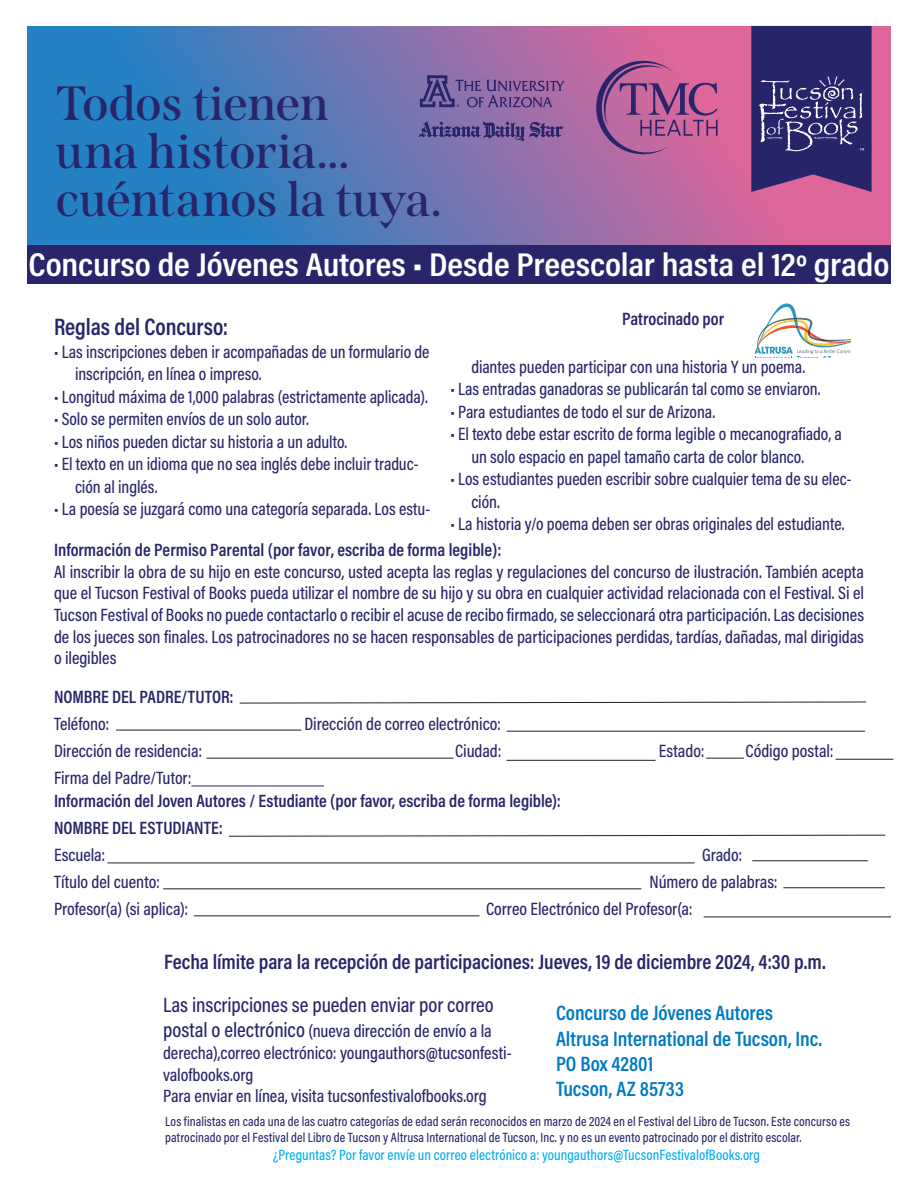
<style>
.page{position:relative;width:918px;height:1188px;background:#fff}
.page>*{position:absolute;margin:0;border:0;box-sizing:border-box;transform-origin:0 0}
.t1{font:600 48px/48px "Span";letter-spacing:-.015em;color:#28256a}
.t2{font:600 33.3px "Acumin Pro Cond";letter-spacing:-.005em;color:#fff;scale:1.1 1}
.t3{font:600 24px "Acumin Pro Cond";letter-spacing:-.005em;color:#28256a}
.t4{font:600 21px/25.2px "Acumin Pro Cond";letter-spacing:-.005em;color:#0079c2}
.t5{font:600 21px "Acumin Pro Cond";letter-spacing:-.005em;color:#28256a}
.t6{font:500 21px "Acumin Pro Cond";letter-spacing:-.005em;color:#28256a}
.t7{font:500 18px/21.6px "Acumin Pro Cond";letter-spacing:-.005em;color:#28256a}
.t8{font:600 18px "Acumin Pro Cond";color:#28256a}
.t9{font:500 15px "Acumin Pro Cond";letter-spacing:.005em;color:#00aeef}
.t10{font:500 13.5px/16.2px "Acumin Pro Cond";letter-spacing:.01em;color:#28256a}
.t11{font:500 7.5px "Franklin Gothic";color:#2c97bd}
.s1{font-size:21px}
</style>
<div class="page">
<svg style="left:27px;top:26px;width:864px;height:219px"></svg>
<svg style="left:229px;top:834px;width:657px;height:3px"></svg>
<hr style="left:163px;top:888px;width:479px;height:1px;background:#231f20">
<hr style="left:783px;top:887px;width:102px;height:1px;background:#231f20">
<hr style="left:194px;top:915px;width:286px;height:1px;background:#231f20">
<hr style="left:704px;top:917px;width:187px;height:1px;background:#231f20">
<hr style="left:191px;top:786px;width:133px;height:1px;background:#28256a">
<svg style="left:239px;top:701px;width:628px;height:3px"></svg>
<hr style="left:116px;top:730px;width:185px;height:1px;background:#231f20">
<hr style="left:507px;top:731px;width:358px;height:1px;background:#231f20">
<hr style="left:207px;top:758px;width:247px;height:1px;background:#231f20">
<hr style="left:506px;top:760px;width:150px;height:1px;background:#231f20">
<hr style="left:706px;top:758px;width:38px;height:1px;background:#231f20">
<hr style="left:836px;top:759px;width:57px;height:1px;background:#231f20">
<hr style="left:107px;top:863px;width:587px;height:1px;background:#231f20">
<hr style="left:752px;top:860px;width:116px;height:1px;background:#231f20">
<div style="left:27px;top:245px;width:864px;height:39px;background:#28256a"></div>
<svg style="left:754px;top:304px;width:97px;height:54px"></svg>
<svg style="left:419px;top:121px;width:144px;height:20px"></svg>
<svg style="left:751px;top:26px;width:121px;height:166px"></svg>
<svg style="left:420px;top:75px;width:144px;height:32px"></svg>
<svg style="left:591px;top:58px;width:127px;height:102px"></svg>
<p class="t1" style="left:55px;top:80px;width:388px">Todos tienen<br>una historia... cuéntanos la tuya.</p>
<p class="t2" style="left:29px;top:242px;width:784px">Concurso de Jóvenes Autores • Desde Preescolar hasta el 12º grado</p>
<p class="t3" style="left:54px;top:311px;width:176px">Reglas del Concurso:</p>
<p class="t7" style="left:75px;top:340px;width:356px;line-height:22.5px;text-indent:-21px">• Las inscripciones deben ir acompañadas de un formulario de inscripción, en línea o impreso.</p>
<p class="t7" style="left:54px;top:385px;width:375px">• Longitud máxima de 1,000 palabras (estrictamente aplicada).</p>
<p class="t7" style="left:54px;top:408px;width:256px">• Solo se permiten envíos de un solo autor.</p>
<p class="t7" style="left:54px;top:430px;width:295px">• Los niños pueden dictar su historia a un adulto.</p>
<p class="t7" style="left:75px;top:452px;width:345px;line-height:22.5px;text-indent:-21px">• El texto en un idioma que no sea inglés debe incluir traduc&shy;ción al inglés.</p>
<p class="t7" style="left:54px;top:498px;width:378px">• La poesía se juzgará como una categoría separada. Los estu-</p>
<p class="t8" style="left:622px;top:307px;width:104px">Patrocinado por</p>
<p class="t11" style="left:797px;top:353px;width:36px">Tucson, AZ</p>
<p class="t7" style="left:471px;top:355px;width:335px">diantes pueden participar con una historia Y un poema.</p>
<p class="t7" style="left:450px;top:378px;width:372px">• Las entradas ganadoras se publicarán tal como se enviaron.</p>
<p class="t7" style="left:450px;top:400px;width:266px">• Para estudiantes de todo el sur de Arizona.</p>
<p class="t7" style="left:471px;top:423px;width:372px;line-height:22.5px;text-indent:-21px">• El texto debe estar escrito de forma legible o mecanografiado, a un solo espacio en papel tamaño carta de color blanco.</p>
<p class="t7" style="left:471px;top:468px;width:382px;line-height:22.5px;text-indent:-21px">• Los estudiantes pueden escribir sobre cualquier tema de su elec&shy;ción.</p>
<p class="t7" style="left:450px;top:513px;width:396px">• La historia y/o poema deben ser obras originales del estudiante.</p>
<p class="t8" style="left:54px;top:538px;width:449px">Información de Permiso Parental (por favor, escriba de forma legible):</p>
<p class="t7" style="left:54px;top:560px;width:812px;text-align:justify">Al inscribir la obra de su hijo en este concurso, usted acepta las reglas y regulaciones del concurso de ilustración. También acepta que el Tucson Festival of Books pueda utilizar el nombre de su hijo y su obra en cualquier actividad relacionada con el Festival. Si el Tucson Festival of Books no puede contactarlo o recibir el acuse de recibo firmado, se seleccionará otra participación. Las decisiones de los jueces son finales. Los patrocinadores no se hacen responsables de participaciones perdidas, tardías, dañadas, mal dirigidas o ilegibles</p>
<p class="t8" style="left:54px;top:685px;width:181px">NOMBRE DEL PADRE/TUTOR:</p>
<p class="t7" style="left:54px;top:713px;width:57px">Teléfono:</p>
<p class="t7" style="left:305px;top:713px;width:198px">Dirección de correo electrónico:</p>
<p class="t7" style="left:54px;top:740px;width:150px">Dirección de residencia:</p>
<p class="t7" style="left:455px;top:740px;width:48px">Ciudad:</p>
<p class="t7" style="left:659px;top:740px;width:47px">Estado:</p>
<p class="t7" style="left:746px;top:740px;width:90px">Código postal:</p>
<p class="t7" style="left:54px;top:767px;width:139px">Firma del Padre/Tutor:</p>
<p class="t8" style="left:54px;top:789px;width:508px">Información del Joven Autores / Estudiante (por favor, escriba de forma legible):</p>
<p class="t8" style="left:54px;top:816px;width:170px">NOMBRE DEL ESTUDIANTE:</p>
<p class="t7" style="left:54px;top:844px;width:53px">Escuela:</p>
<p class="t7" style="left:702px;top:844px;width:42px">Grado:</p>
<p class="t7" style="left:54px;top:871px;width:107px">Título del cuento:</p>
<p class="t7" style="left:649px;top:871px;width:130px">Número de palabras:</p>
<p class="t7" style="left:54px;top:898px;width:136px">Profesor(a) (si aplica):</p>
<p class="t7" style="left:486px;top:898px;width:208px">Correo Electrónico del Profesor(a:</p>
<p class="t5" style="left:164px;top:948px;width:663px">Fecha límite para la recepción de participaciones: Jueves, 19 de diciembre 2024, 4:30 p.m.</p>
<p class="t6" style="left:163px;top:991px;width:332px">Las inscripciones se pueden enviar por correo</p>
<p class="t7" style="left:163px;top:1020px;width:350px"><span class="s1">postal o electrónico</span> (nueva dirección de envío a la derecha),correo electrónico: youngauthors@tucsonfesti&shy;valofbooks.org<br>Para enviar en línea, visita tucsonfestivalofbooks.org</p>
<p class="t4" style="left:556px;top:1000px;width:268px">Concurso de Jóvenes Autores<br>Altrusa International de Tucson, Inc.<br>PO Box 42801<br>Tucson, AZ 85733</p>
<p class="t10" style="left:165px;top:1113px;width:686px">Los finalistas en cada una de las cuatro categorías de edad serán reconocidos en marzo de 2024 en el Festival del Libro de Tucson. Este concurso es patrocinado por el Festival del Libro de Tucson y Altrusa International de Tucson, Inc. y no es un evento patrocinado por el distrito escolar.</p>
<p class="t9" style="left:273px;top:1145px;width:488px">¿Preguntas? Por favor envíe un correo electrónico a: youngauthors@TucsonFestivalofBooks.org</p>
</div>
